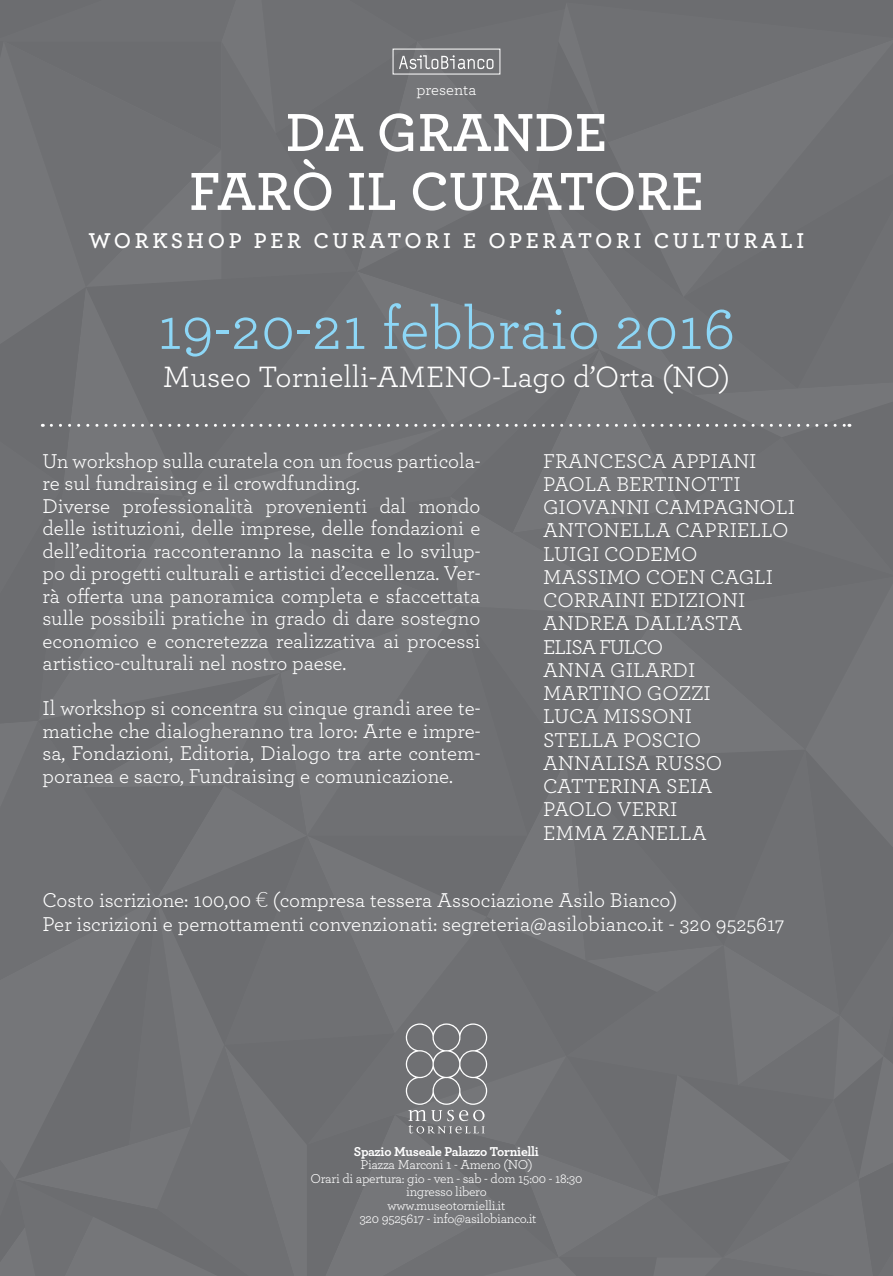
<style>
.page{position:relative;width:893px;height:1276px;background:#6f7073}
.page>*{position:absolute;margin:0;border:0;box-sizing:border-box;transform-origin:0 0}
.t1{font:61.8px "Archer Pro";letter-spacing:.005em;color:#8dd7f7}
.t2{font:600 56.1px "Archer Pro";color:#fff}
.t3{font:30.9px "Archer Pro";color:#fff}
.t4{font:600 22.5px "Archer Pro";letter-spacing:.16em;color:#fff}
.t5{font:21px/22.5px "Archer Pro";color:#fff;text-align:justify}
.t6{font:21px "Archer Pro";letter-spacing:-.06em;color:#fff}
.t7{font:16.5px "Archer Pro";color:#fff}
.t8{font:13.5px "Archer Pro";letter-spacing:-.02em;color:#fff}
.t9{font:700 13.5px "Archer Pro";letter-spacing:-.025em;color:#fff}
.s1{font-family:"Lato";font-weight:300}
</style>
<div class="page">
<p class="t7" style="left:416px;top:78px;width:62px">presenta</p>
<p class="t2" style="left:286px;top:90px;width:323px">DA GRANDE</p>
<p class="t2" style="left:189px;top:149px;width:516px">FARÒ IL CURATORE</p>
<p class="t4" style="left:89px;top:223px;width:717px">WORKSHOP PER CURATORI E OPERATORI CULTURALI</p>
<p class="t1" style="left:158px;top:286px;width:579px">19-20-21 febbraio 2016</p>
<p class="t3" style="left:163px;top:355px;width:569px">Museo Tornielli-AMENO-Lago d’Orta (NO)</p>
<p class="t5" style="left:43px;top:448px;width:439px">Un workshop sulla curatela con un focus particola&shy;re sul fundraising e il crowdfunding.</p>
<p class="t5" style="left:43px;top:493px;width:439px">Diverse professionalità provenienti dal mondo delle istituzioni, delle imprese, delle fondazioni e dell’editoria racconteranno la nascita e lo svilup&shy;po di progetti culturali e artistici d’eccellenza. Ver&shy;rà offerta una panoramica completa e sfaccettata sulle possibili pratiche in grado di dare sostegno economico e concretezza realizzativa ai processi artistico-culturali nel nostro paese.</p>
<p class="t5" style="left:43px;top:696px;width:439px">Il workshop si concentra su cinque grandi aree te&shy;matiche che dialogheranno tra loro: Arte e impre&shy;sa, Fondazioni, Editoria, Dialogo tra arte contem&shy;poranea e sacro, Fundraising e comunicazione.</p>
<p class="t5" style="left:543px;top:448px;width:215px">FRANCESCA APPIANI</p>
<p class="t5" style="left:543px;top:471px;width:199px">PAOLA BERTINOTTI</p>
<p class="t5" style="left:543px;top:495px;width:253px">GIOVANNI CAMPAGNOLI</p>
<p class="t5" style="left:543px;top:518px;width:247px">ANTONELLA CAPRIELLO</p>
<p class="t5" style="left:543px;top:541px;width:156px">LUIGI CODEMO</p>
<p class="t5" style="left:543px;top:564px;width:232px">MASSIMO COEN CAGLI</p>
<p class="t5" style="left:543px;top:588px;width:204px">CORRAINI EDIZIONI</p>
<p class="t5" style="left:543px;top:611px;width:201px">ANDREA DALL’ASTA</p>
<p class="t6" style="left:543px;top:632px;width:122px">ELISA FULCO</p>
<p class="t5" style="left:543px;top:657px;width:154px">ANNA GILARDI</p>
<p class="t5" style="left:543px;top:681px;width:169px">MARTINO GOZZI</p>
<p class="t5" style="left:543px;top:704px;width:151px">LUCA MISSONI</p>
<p class="t5" style="left:543px;top:727px;width:160px">STELLA POSCIO</p>
<p class="t5" style="left:543px;top:750px;width:181px">ANNALISA RUSSO</p>
<p class="t5" style="left:543px;top:774px;width:171px">CATTERINA SEIA</p>
<p class="t5" style="left:543px;top:797px;width:136px">PAOLO VERRI</p>
<p class="t5" style="left:543px;top:820px;width:165px">EMMA ZANELLA</p>
<p class="t5" style="left:43px;top:887px;width:636px">Costo iscrizione: 100,00 <span class="s1">€</span> (compresa tessera Associazione Asilo Bianco)</p>
<p class="t5" style="left:43px;top:911px;width:743px">Per iscrizioni e pernottamenti convenzionati: segreteria@asilobianco.it - 320 9525617</p>
<p class="t9" style="left:354px;top:1140px;width:187px">Spazio Museale Palazzo Tornielli</p>
<p class="t8" style="left:360px;top:1155px;width:174px">Piazza Marconi 1 - Ameno (NO)</p>
<p class="t8" style="left:310px;top:1169px;width:274px">Orari di apertura: gio - ven - sab - dom 15:00 - 18:30</p>
<p class="t8" style="left:406px;top:1182px;width:82px">ingresso libero</p>
<p class="t8" style="left:388px;top:1196px;width:119px">www.museotornielli.it</p>
<p class="t8" style="left:359px;top:1209px;width:179px">320 9525617 - info@asilobianco.it</p>
</div>
